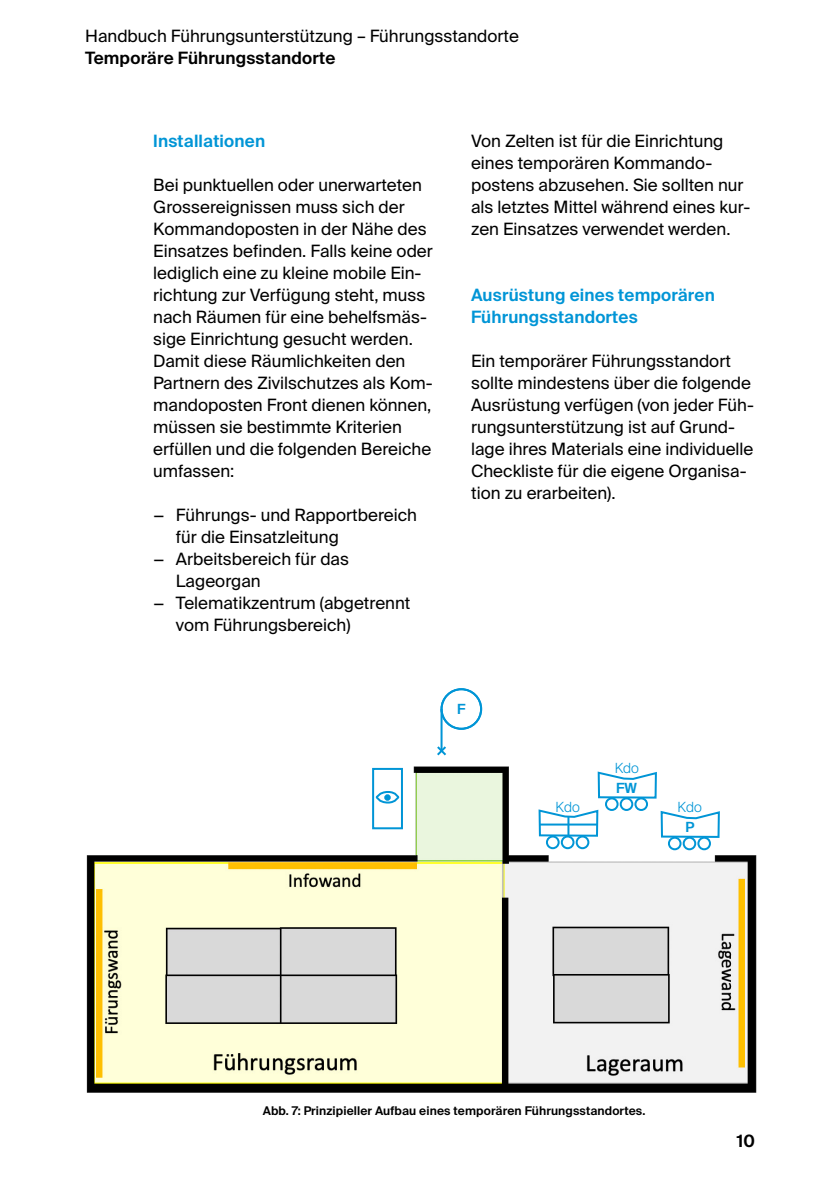
<style>
.page{position:relative;width:840px;height:1191px;background:#fff}
.page>*{position:absolute;margin:0;border:0;box-sizing:border-box;transform-origin:0 0}
.t1{font:17px/22px "Suisse Intl";color:#000}
.t2{font:600 17px/22px "Suisse Intl";letter-spacing:.01em;color:#0095d6}
.t3{font:600 17px "Suisse Intl";letter-spacing:.01em;color:#000}
.t4{font:300 14px "Suisse Intl";letter-spacing:-.005em;color:#0095d6}
.t5{font:600 14px "Suisse Intl";color:#0095d6}
.t6{font:600 12px "Suisse Intl";letter-spacing:.01em;color:#000}
</style>
<div class="page">
<img style="left:86px;top:695px;width:671px;height:398px">
<div style="left:440px;top:688px;width:42px;height:42px;background:#fff;border:2px solid #0095d6;border-radius:50%"></div>
<div style="left:440px;top:688px;width:42px;height:42px;border:2px solid #0095d6;border-radius:50%"></div>
<hr style="left:440px;top:709px;width:2px;height:41px;background:#0095d6">
<svg style="left:437px;top:744px;width:11px;height:11px"></svg>
<svg style="left:660px;top:809px;width:59px;height:30px"></svg>
<div style="left:667px;top:836px;width:14px;height:14px;border:2px solid #0095d6;border-radius:50%"></div>
<div style="left:682px;top:836px;width:13px;height:14px;border:2px solid #0095d6;border-radius:50%"></div>
<div style="left:697px;top:836px;width:13px;height:14px;border:2px solid #0095d6;border-radius:50%"></div>
<div style="left:545px;top:835px;width:14px;height:14px;border:2px solid #0095d6;border-radius:50%"></div>
<div style="left:560px;top:835px;width:14px;height:14px;border:2px solid #0095d6;border-radius:50%"></div>
<div style="left:575px;top:835px;width:14px;height:14px;border:2px solid #0095d6;border-radius:50%"></div>
<svg style="left:538px;top:808px;width:60px;height:29px"></svg>
<svg style="left:597px;top:770px;width:59px;height:29px"></svg>
<div style="left:604px;top:797px;width:14px;height:14px;border:2px solid #0095d6;border-radius:50%"></div>
<div style="left:619px;top:797px;width:14px;height:14px;border:2px solid #0095d6;border-radius:50%"></div>
<div style="left:634px;top:797px;width:13px;height:14px;border:2px solid #0095d6;border-radius:50%"></div>
<div style="left:372px;top:768px;width:31px;height:61px;border:2px solid #0095d6"></div>
<svg style="left:374px;top:790px;width:26px;height:14px"></svg>
<p class="t1" style="left:85px;top:25px;width:435px">Handbuch Führungsunterstützung – Führungsstandorte</p>
<p class="t3" style="left:85px;top:48px;width:251px">Temporäre Führungsstandorte</p>
<p class="t2" style="left:153px;top:130px;width:113px">Installationen</p>
<p class="t1" style="left:153px;top:174px;width:281px">Bei punktuellen oder unerwarteten<br>Grossereignissen muss sich der<br>Kommandoposten in der Nähe des<br>Einsatzes befinden. Falls keine oder lediglich eine zu kleine mobile Ein&shy;richtung zur Verfügung steht, muss nach Räumen für eine behelfsmäs&shy;sige Einrichtung gesucht werden.<br>Damit diese Räumlichkeiten den<br>Partnern des Zivilschutzes als Kom&shy;mandoposten Front dienen können, müssen sie bestimmte Kriterien erfüllen und die folgenden Bereiche umfassen:</p>
<p class="t1" style="left:153px;top:504px;width:265px">− Führungs- und Rapportbereich</p>
<p class="t1" style="left:176px;top:526px;width:164px">für die Einsatzleitung</p>
<p class="t1" style="left:153px;top:548px;width:197px">− Arbeitsbereich für das</p>
<p class="t1" style="left:176px;top:570px;width:86px">Lageorgan</p>
<p class="t1" style="left:153px;top:592px;width:258px">− Telematikzentrum (abgetrennt</p>
<p class="t1" style="left:176px;top:614px;width:176px">vom Führungsbereich)</p>
<p class="t1" style="left:471px;top:130px;width:280px">Von Zelten ist für die Einrichtung eines temporären Kommando&shy;postens abzusehen. Sie sollten nur als letztes Mittel während eines kur&shy;zen Einsatzes verwendet werden.</p>
<p class="t2" style="left:471px;top:284px;width:245px">Ausrüstung eines temporären<br>Führungsstandortes</p>
<p class="t1" style="left:471px;top:350px;width:284px">Ein temporärer Führungsstandort sollte mindestens über die folgende Ausrüstung verfügen (von jeder Füh&shy;rungsunterstützung ist auf Grund&shy;lage ihres Materials eine individuelle Checkliste für die eigene Organisa&shy;tion zu erarbeiten).</p>
<p class="t5" style="left:457px;top:701px;width:10px">F</p>
<p class="t4" style="left:614px;top:759px;width:26px">Kdo</p>
<p class="t5" style="left:615px;top:780px;width:22px">FW</p>
<p class="t4" style="left:555px;top:799px;width:26px">Kdo</p>
<p class="t4" style="left:677px;top:799px;width:26px">Kdo</p>
<p class="t5" style="left:685px;top:819px;width:10px">P</p>
<p class="t6" style="left:262px;top:1104px;width:384px">Abb. 7: Prinzipieller Aufbau eines temporären Führungsstandortes.</p>
<p class="t3" style="left:736px;top:1131px;width:19px">10</p>
</div>
